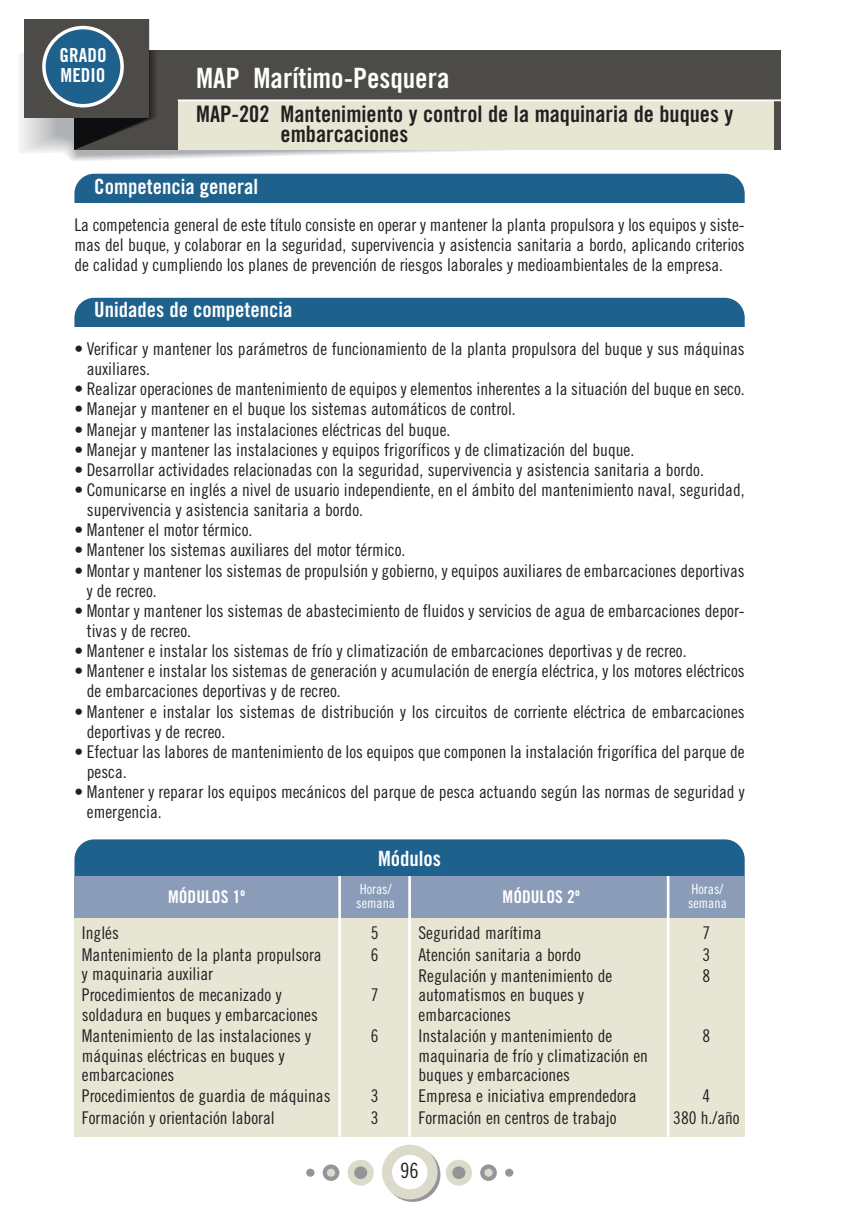
<style>
.page{position:relative;width:844px;height:1216px;background:#fff}
.page>*{position:absolute;margin:0;border:0;box-sizing:border-box;transform-origin:0 0}
.t1{font:28px "Trade Gothic Bold Cond Twenty";color:#fff}
.t2{font:22.75px/20.1px "Trade Gothic Bold Cond Twenty";color:#231f20}
.t3{font:21px "Trade Gothic Bold Cond Twenty";color:#fff}
.t4{font:21px "Trade Gothic Cond Eighteen";color:#231f20}
.t5{font:19.25px/20.1px "Trade Gothic Bold Cond Twenty";color:#fff}
.t6{font:17.5px/20.1px "Trade Gothic Cond Eighteen";color:#231f20}
.t7{font:17.5px "Trade Gothic Bold Cond Twenty";color:#fff}
.t8{font:14px "Trade Gothic Cond Eighteen";color:#fff}
</style>
<div class="page">
<svg style="left:385px;top:1147px;width:55px;height:54px"></svg>
<div style="left:382px;top:1144px;width:55px;height:55px;background:#dcdbcb;border-radius:50%"></div>
<div style="left:392px;top:1154px;width:35px;height:35px;background:#fff;border-radius:50%"></div>
<div style="left:445px;top:1159px;width:27px;height:26px;background:#dcdbcb;border-radius:50%"></div>
<div style="left:452px;top:1166px;width:13px;height:12px;background:#939598;border-radius:50%"></div>
<div style="left:347px;top:1159px;width:27px;height:26px;background:#dcdbcb;border-radius:50%"></div>
<div style="left:354px;top:1166px;width:13px;height:12px;background:#939598;border-radius:50%"></div>
<svg style="left:322px;top:1164px;width:17px;height:16px"></svg>
<div style="left:327px;top:1168px;width:8px;height:8px;background:#dcdbcb;border-radius:50%"></div>
<svg style="left:480px;top:1164px;width:16px;height:16px"></svg>
<div style="left:484px;top:1168px;width:8px;height:8px;background:#dcdbcb;border-radius:50%"></div>
<div style="left:306px;top:1168px;width:8px;height:8px;background:#939598;border-radius:50%"></div>
<div style="left:505px;top:1168px;width:8px;height:8px;background:#939598;border-radius:50%"></div>
<div style="left:74px;top:174px;width:670px;height:49px;background:#1f618d;border-radius:20px"></div>
<div style="left:74px;top:203px;width:670px;height:30px;background:#fff"></div>
<svg style="left:63px;top:149px;width:479px;height:6px"></svg>
<div style="left:74px;top:50px;width:706px;height:99px;background:#4d4b48"></div>
<div style="left:178px;top:100px;width:595px;height:49px;background:#e7e5d4"></div>
<hr style="left:178px;top:99px;width:602px;height:2px;background:#fff">
<div style="left:25px;top:19px;width:124px;height:99px;background:#4d4b48"></div>
<svg style="left:42px;top:19px;width:115px;height:133px"></svg>
<div style="left:74px;top:298px;width:670px;height:49px;background:#1f618d;border-radius:20px"></div>
<div style="left:74px;top:327px;width:670px;height:30px;background:#fff"></div>
<div style="left:74px;top:917px;width:670px;height:219px;background:#e7e5d4"></div>
<div style="left:74px;top:839px;width:670px;height:64px;background:#1f618d;border-radius:20px"></div>
<div style="left:74px;top:876px;width:670px;height:41px;background:#8b9cb9"></div>
<hr style="left:408px;top:876px;width:3px;height:260px;background:#fff">
<hr style="left:338px;top:876px;width:3px;height:260px;background:#fff">
<hr style="left:666px;top:876px;width:3px;height:260px;background:#fff">
<p class="t5" style="left:60px;top:47px;width:49px">GRADO<br>MEDIO</p>
<h1 class="t1" style="left:196px;top:68px;width:255px">MAP Marítimo-Pesquera</h1>
<h2 class="t2" style="left:280px;top:106px;width:454px;text-indent:-84px">MAP-202 Mantenimiento y control de la maquinaria de buques y embarcaciones</h2>
<p class="t3" style="left:94px;top:179px;width:165px">Competencia general</p>
<p class="t6" style="left:74px;top:216px;width:671px;text-align:justify">La competencia general de este título consiste en operar y mantener la planta propulsora y los equipos y siste&shy;mas del buque, y colaborar en la seguridad, supervivencia y asistencia sanitaria a bordo, aplicando criterios de calidad y cumpliendo los planes de prevención de riesgos laborales y medioambientales de la empresa.</p>
<p class="t3" style="left:94px;top:302px;width:199px">Unidades de competencia</p>
<p class="t6" style="left:87px;top:340px;width:659px;text-indent:-12px">• Verificar y mantener los parámetros de funcionamiento de la planta propulsora del buque y sus máquinas auxiliares.</p>
<p class="t6" style="left:74px;top:380px;width:671px">• Realizar operaciones de mantenimiento de equipos y elementos inherentes a la situación del buque en seco.</p>
<p class="t6" style="left:74px;top:400px;width:443px">• Manejar y mantener en el buque los sistemas automáticos de control.</p>
<p class="t6" style="left:74px;top:421px;width:377px">• Manejar y mantener las instalaciones eléctricas del buque.</p>
<p class="t6" style="left:74px;top:441px;width:561px">• Manejar y mantener las instalaciones y equipos frigoríficos y de climatización del buque.</p>
<p class="t6" style="left:74px;top:461px;width:630px">• Desarrollar actividades relacionadas con la seguridad, supervivencia y asistencia sanitaria a bordo.</p>
<p class="t6" style="left:87px;top:481px;width:659px;text-indent:-12px">• Comunicarse en inglés a nivel de usuario independiente, en el ámbito del mantenimiento naval, seguridad, supervivencia y asistencia sanitaria a bordo.</p>
<p class="t6" style="left:74px;top:521px;width:179px">• Mantener el motor térmico.</p>
<p class="t6" style="left:74px;top:541px;width:332px">• Mantener los sistemas auxiliares del motor térmico.</p>
<p class="t6" style="left:87px;top:561px;width:659px;text-indent:-12px">• Montar y mantener los sistemas de propulsión y gobierno, y equipos auxiliares de embarcaciones deportivas y de recreo.</p>
<p class="t6" style="left:87px;top:602px;width:659px;text-indent:-12px">• Montar y mantener los sistemas de abastecimiento de fluidos y servicios de agua de embarcaciones depor&shy;tivas y de recreo.</p>
<p class="t6" style="left:74px;top:642px;width:613px">• Mantener e instalar los sistemas de frío y climatización de embarcaciones deportivas y de recreo.</p>
<p class="t6" style="left:87px;top:662px;width:659px;text-indent:-12px">• Mantener e instalar los sistemas de generación y acumulación de energía eléctrica, y los motores eléctricos de embarcaciones deportivas y de recreo.</p>
<p class="t6" style="left:87px;top:702px;width:659px;text-indent:-12px">• Mantener e instalar los sistemas de distribución y los circuitos de corriente eléctrica de embarcaciones deportivas y de recreo.</p>
<p class="t6" style="left:87px;top:743px;width:659px;text-indent:-12px">• Efectuar las labores de mantenimiento de los equipos que componen la instalación frigorífica del parque de pesca.</p>
<p class="t6" style="left:87px;top:783px;width:659px;text-indent:-12px">• Mantener y reparar los equipos mecánicos del parque de pesca actuando según las normas de seguridad y emergencia.</p>
<p class="t3" style="left:378px;top:850px;width:64px">Módulos</p>
<p class="t8" style="left:359px;top:883px;width:33px">Horas/</p>
<p class="t8" style="left:691px;top:883px;width:33px">Horas/</p>
<p class="t7" style="left:168px;top:890px;width:78px">MÓDULOS 1º</p>
<p class="t7" style="left:502px;top:890px;width:78px">MÓDULOS 2º</p>
<p class="t8" style="left:356px;top:897px;width:40px">semana</p>
<p class="t8" style="left:687px;top:897px;width:40px">semana</p>
<p class="t6" style="left:82px;top:923px;width:38px">Inglés</p>
<p class="t6" style="left:371px;top:923px;width:9px">5</p>
<p class="t6" style="left:82px;top:945px;width:241px">Mantenimiento de la planta propulsora</p>
<p class="t6" style="left:371px;top:945px;width:9px">6</p>
<p class="t6" style="left:82px;top:964px;width:201px;line-height:21.5px">y maquinaria auxiliar<br>Procedimientos de mecanizado y</p>
<p class="t6" style="left:371px;top:986px;width:9px">7</p>
<p class="t6" style="left:82px;top:1004px;width:237px;line-height:21.7px">soldadura en buques y embarcaciones<br>Mantenimiento de las instalaciones y</p>
<p class="t6" style="left:371px;top:1027px;width:9px">6</p>
<p class="t6" style="left:82px;top:1047px;width:204px;line-height:19.2px">máquinas eléctricas en buques y embarcaciones</p>
<p class="t6" style="left:82px;top:1087px;width:250px">Procedimientos de guardia de máquinas</p>
<p class="t6" style="left:371px;top:1087px;width:9px">3</p>
<p class="t6" style="left:82px;top:1109px;width:194px">Formación y orientación laboral</p>
<p class="t6" style="left:371px;top:1109px;width:9px">3</p>
<p class="t6" style="left:418px;top:923px;width:124px">Seguridad marítima</p>
<p class="t6" style="left:702px;top:923px;width:9px">7</p>
<p class="t6" style="left:418px;top:945px;width:164px">Atención sanitaria a bordo</p>
<p class="t6" style="left:702px;top:945px;width:9px">3</p>
<p class="t6" style="left:418px;top:967px;width:195px">Regulación y mantenimiento de</p>
<p class="t6" style="left:702px;top:967px;width:9px">8</p>
<p class="t6" style="left:418px;top:986px;width:167px;line-height:19.2px">automatismos en buques y embarcaciones</p>
<p class="t6" style="left:418px;top:1027px;width:195px">Instalación y mantenimiento de</p>
<p class="t6" style="left:702px;top:1027px;width:9px">8</p>
<p class="t6" style="left:418px;top:1047px;width:231px;line-height:19.2px">maquinaria de frío y climatización en buques y embarcaciones</p>
<p class="t6" style="left:418px;top:1087px;width:219px">Empresa e iniciativa emprendedora</p>
<p class="t6" style="left:702px;top:1087px;width:9px">4</p>
<p class="t6" style="left:418px;top:1109px;width:199px">Formación en centros de trabajo</p>
<p class="t6" style="left:673px;top:1109px;width:68px">380 h./año</p>
<p class="t4" style="left:400px;top:1162px;width:20px">96</p>
</div>
